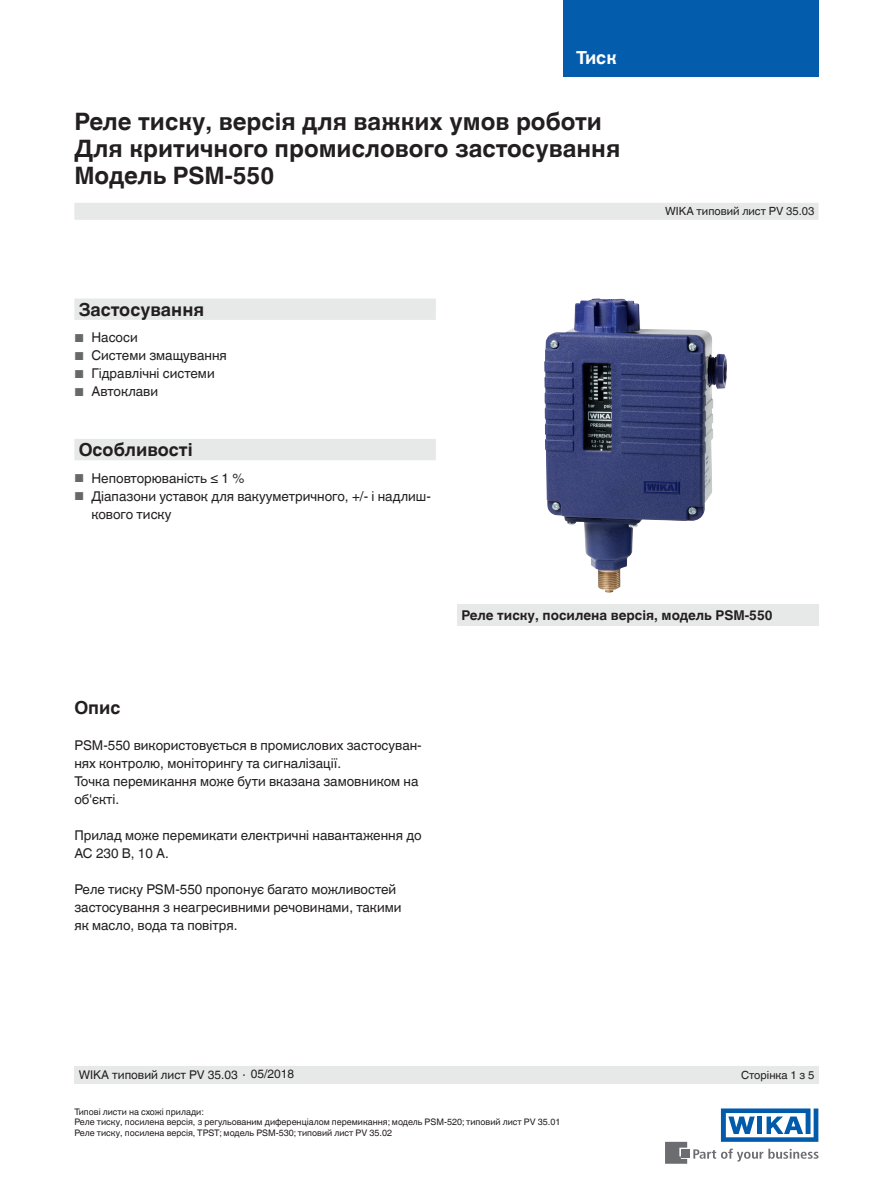
<style>
.page{position:relative;width:893px;height:1188px;background:#fff}
.page>*{position:absolute;margin:0;border:0;box-sizing:border-box;transform-origin:0 0}
.t1{font:700 24px/27px "Helvetica World";color:#231f20}
.t2{font:700 18px "Helvetica World";color:#231f20}
.t3{font:700 18px "Helvetica World";color:#fff}
.t4{font:13.5px/18px "Helvetica World";color:#231f20}
.t5{font:700 13.5px "Helvetica World";color:#231f20}
.t6{font:12px "Helvetica World";color:#231f20}
.t7{font:11.25px "Helvetica World";color:#231f20}
.t8{font:9px/10.5px "Helvetica World";color:#231f20}
.s1{font-size:11.55px;color:#666969}
.s2{font-size:11.25px}
</style>
<div class="page">
<svg style="left:693px;top:1149px;width:126px;height:13px"></svg>
<div style="left:682px;top:1150px;width:8px;height:8px;background:#6c6d70"></div>
<svg style="left:665px;top:1142px;width:22px;height:22px"></svg>
<svg style="left:721px;top:1108px;width:97px;height:34px"></svg>
<div style="left:563px;top:0;width:256px;height:76px;background:#035cac"></div>
<div style="left:74px;top:203px;width:745px;height:17px;background:#e7e9e8"></div>
<div style="left:74px;top:1066px;width:745px;height:18px;background:#e7e9e8"></div>
<svg style="left:74px;top:298px;width:362px;height:162px"></svg>
<img style="left:544px;top:298px;width:183px;height:295px">
<div style="left:457px;top:604px;width:362px;height:21px;background:#e7e9e8"></div>
<h2 class="t3" style="left:576px;top:47px;width:42px">Тиск</h2>
<h1 class="t1" style="left:74px;top:108px;width:547px">Реле тиску, версія для важких умов роботи<br>Для критичного промислового застосування<br>Модель PSM-550</h1>
<h2 class="t2" style="left:79px;top:299px;width:127px">Застосування</h2>
<p class="t4" style="left:74px;top:329px;width:65px"><span class="s1">■</span> Насоси</p>
<p class="t4" style="left:74px;top:347px;width:154px"><span class="s1">■</span> Системи змащування</p>
<p class="t4" style="left:74px;top:365px;width:142px"><span class="s1">■</span> Гідравлічні системи</p>
<p class="t4" style="left:74px;top:383px;width:85px"><span class="s1">■</span> Автоклави</p>
<h2 class="t2" style="left:79px;top:439px;width:116px">Особливості</h2>
<p class="t4" style="left:74px;top:469px;width:172px"><span class="s1">■</span> Неповторюваність ≤ 1 %</p>
<p class="t4" style="left:91px;top:487px;width:341px;text-indent:-17px"><span class="s1">■</span> Діапазони уставок для вакууметричного, +/- і надлиш&shy;кового тиску</p>
<p class="t7" style="left:665px;top:205px;width:151px">WIKA типовий лист PV 35.03</p>
<h2 class="t2" style="left:74px;top:697px;width:48px">Опис</h2>
<p class="t4" style="left:74px;top:736px;width:349px">PSM-550 використовується в промислових застосуван&shy;нях контролю, моніторингу та сигналізації.<br>Точка перемикання може бути вказана замовником на об'єкті.</p>
<p class="t4" style="left:74px;top:826px;width:349px">Прилад може перемикати електричні навантаження до<br>AC 230 В, 10 A.</p>
<p class="t4" style="left:74px;top:880px;width:329px">Реле тиску PSM-550 пропонує багато можливостей застосування з неагресивними речовинами, такими як масло, вода та повітря.</p>
<p class="t5" style="left:461px;top:607px;width:313px">Реле тиску, посилена версія, модель PSM-550</p>
<p class="t6" style="left:79px;top:1068px;width:217px">WIKA типовий лист PV 35.03 <span class="s2">∙</span> 05/2018</p>
<p class="t7" style="left:741px;top:1068px;width:75px">Сторінка 1 з 5</p>
<p class="t8" style="left:74px;top:1107px;width:487px">Типові листи на схожі прилади:<br>Реле тиску, посилена версія, з регульованим диференціалом перемикання; модель PSM-520; типовий лист PV 35.01<br>Реле тиску, посилена версія, TPST; модель PSM-530; типовий лист PV 35.02</p>
</div>
